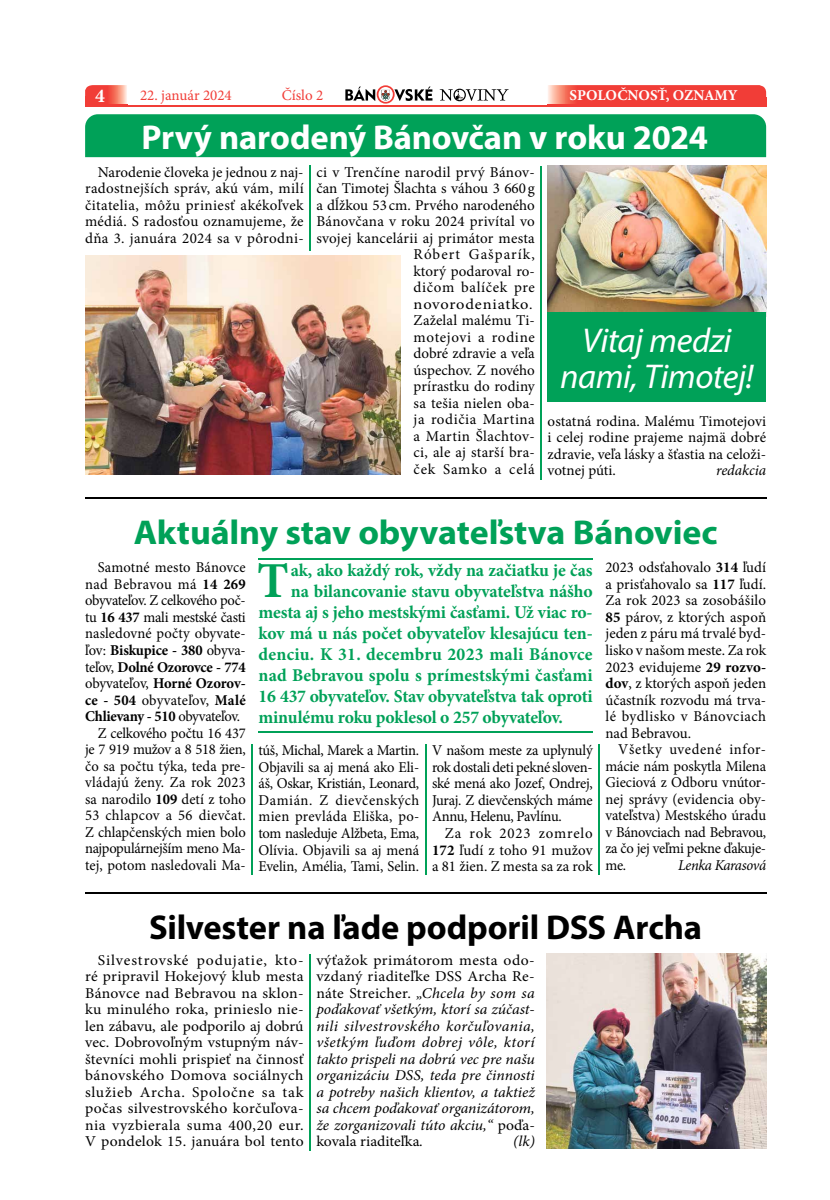
<style>
.page{position:relative;width:830px;height:1200px;background:#fff}
.page>*{position:absolute;margin:0;border:0;box-sizing:border-box;transform-origin:0 0}
.t1{font:700 50.25px "Minion Pro";color:#00a158}
.t2{font:700 34.5px "Myriad Pro";letter-spacing:-.005em;color:#00a158;scale:1.04 1}
.t3{font:700 34.5px "Myriad Pro";letter-spacing:-.005em;color:#000}
.t4{font:700 34.5px "Myriad Pro";letter-spacing:-.005em;color:#fff}
.t5{font:italic 34.5px/36px "Myriad Pro";letter-spacing:-.015em;color:#fff;text-align:center}
.t6{font:700 19.5px "Minion Pro";color:#fff}
.t7{font:700 18px "Minion Pro";letter-spacing:-.01em;color:#00a158}
.t8{font:700 18px "Minion Pro";letter-spacing:.015em;color:#00a158}
.t9{font:15px/16.5px "Minion Pro";letter-spacing:.005em;color:#000;text-align:justify}
.t10{font:italic 15px/16.5px "Minion Pro";letter-spacing:-.01em;color:#000;text-align:justify;scale:1.04 1}
.t11{font:15px/16.5px "Minion Pro";letter-spacing:.005em;color:#000;text-align:justify;scale:1.04 1}
.t12{font:700 15px "Minion Pro";letter-spacing:-.015em;color:#000}
.t13{font:15px "Minion Pro";letter-spacing:-.025em;color:#000}
.t14{font:15px "Minion Pro";letter-spacing:-.02em;color:#000}
.t15{font:15px "Minion Pro";letter-spacing:.025em;color:#000}
.t16{font:italic 15px "Minion Pro";letter-spacing:-.01em;color:#000}
.t17{font:15px "Minion Pro";letter-spacing:-.015em;color:#000}
.t18{font:15px "Minion Pro";color:#f13d37}
.t19{font:700 15px "Minion Pro";color:#fff}
.s1{font-weight:700}
.s2{font-weight:400}
.s3{font-style:normal}
</style>
<div class="page">
<svg style="left:345px;top:85px;width:87px;height:19px"></svg>
<svg style="left:439px;top:89px;width:69px;height:12px"></svg>
<hr style="left:96px;top:105px;width:657px;height:1px;background:#f13d37">
<svg style="left:547px;top:85px;width:218px;height:20px;background:#f24941"></svg>
<svg style="left:85px;top:85px;width:42px;height:20px"></svg>
<div style="left:85px;top:96px;width:17px;height:10px;background:#f13d37"></div>
<div style="left:748px;top:97px;width:17px;height:9px;background:#f13d37"></div>
<hr style="left:85px;top:891px;width:680px;height:2px;background:#000">
<hr style="left:85px;top:497px;width:680px;height:1px;background:#000">
<hr style="left:309px;top:953px;width:1px;height:197px;background:#00a158">
<hr style="left:251px;top:744px;width:2px;height:130px;background:#00a158">
<hr style="left:424px;top:744px;width:2px;height:130px;background:#00a158">
<hr style="left:598px;top:744px;width:1px;height:130px;background:#00a158">
<hr style="left:258px;top:731px;width:334px;height:2px;background:#00a158">
<hr style="left:258px;top:558px;width:334px;height:1px;background:#00a158">
<hr style="left:309px;top:166px;width:1px;height:85px;background:#00a158">
<hr style="left:540px;top:166px;width:1px;height:313px;background:#00a158">
<img style="left:547px;top:166px;width:218px;height:146px">
<img style="left:85px;top:255px;width:315px;height:219px">
<div style="left:547px;top:312px;width:218px;height:90px;background:#00a158"></div>
<div style="left:85px;top:114px;width:680px;height:43px;background:#00a158"></div>
<img style="left:546px;top:953px;width:219px;height:194px">
<h3 class="t6" style="left:95px;top:82px;width:11px">4</h3>
<p class="t18" style="left:140px;top:86px;width:93px">22. január 2024</p>
<p class="t18" style="left:282px;top:86px;width:43px">Číslo 2</p>
<p class="t19" style="left:569px;top:85px;width:169px">SPOLOČNOSŤ, OZNAMY</p>
<h2 class="t4" style="left:141px;top:114px;width:567px">Prvý narodený Bánovčan v roku 2024</h2>
<p class="t9" style="left:85px;top:163px;width:220px;text-indent:13px">Narodenie človeka je jednou z naj&shy;radostnejších správ, akú vám, milí čitatelia, môžu priniesť akékoľvek médiá. S radosťou oznamujeme, že dňa 3. januára 2024 sa v pôrodni-</p>
<p class="t9" style="left:316px;top:163px;width:220px;text-align:right">ci v Trenčíne narodil prvý Bánov&shy;čan Timotej Šlachta s váhou 3 660 g a dĺžkou 53 cm. Prvého narodeného<br>Bánovčana v roku 2024 privítal vo svojej kancelárii aj primátor mesta<br>Róbert Gašparík,<br>ktorý podaroval ro-<br>dičom balíček pre novorodeniatko.<br>Zaželal malému Ti-<br>motejovi a rodine<br>dobré zdravie a veľa<br>úspechov. Z nového<br>prírastku do rodiny<br>sa tešia nielen oba-<br>ja rodičia Martina<br>a Martin Šlachtov-<br>ci, ale aj starší bra-<br>ček Samko a celá</p>
<h2 class="t5" style="left:559px;top:322px;width:195px">Vitaj medzi nami, Timotej!</h2>
<p class="t9" style="left:547px;top:412px;width:220px">ostatná rodina. Malému Timotejovi i celej rodine prajeme najmä dobré zdravie, veľa lásky a šťastia na celoži&shy;votnej púti.</p>
<p class="t16" style="left:715px;top:460px;width:51px">redakcia</p>
<h2 class="t2" style="left:134px;top:510px;width:562px">Aktuálny stav obyvateľstva Bánoviec</h2>
<h1 class="t1" style="left:257px;top:545px;width:33px">T</h1>
<p class="t7" style="left:290px;top:557px;width:303px">ak, ako každý rok, vždy na začiatku je čas</p>
<p class="t9" style="left:605px;top:559px;width:162px">2023 odsťahovalo <span class="s1">314</span> ľudí a prisťahovalo sa <span class="s1">117</span> ľudí.<br>Za rok 2023 sa zosobášilo <span class="s1">85</span> párov, z ktorých aspoň jeden z páru má trvalé byd&shy;lisko v našom meste. Za rok 2023 evidujeme <span class="s1">29 rozvo&shy;dov</span>, z ktorých aspoň jeden účastník rozvodu má trva&shy;lé bydlisko v Bánovciach nad Bebravou.</p>
<p class="t9" style="left:605px;top:741px;width:162px;text-indent:13px">Všetky uvedené infor&shy;mácie nám poskytla Milena Gieciová z Odboru vnútor&shy;nej správy (evidencia oby&shy;vateľstva) Mestského úradu v Bánovciach nad Bebravou, za čo jej veľmi pekne ďakuje&shy;me.</p>
<p class="t9" style="left:98px;top:559px;width:149px">Samotné mesto Bánovce</p>
<p class="t9" style="left:85px;top:576px;width:162px">nad Bebravou má <span class="s1">14 269</span></p>
<p class="t13" style="left:85px;top:590px;width:162px">obyvateľov. Z celkového poč-</p>
<p class="t13" style="left:85px;top:607px;width:162px">tu <span class="s1">16 437</span> mali mestské časti</p>
<p class="t9" style="left:85px;top:625px;width:162px">nasledovné počty obyvate-</p>
<p class="t12" style="left:85px;top:639px;width:162px"><span class="s2">ľov:</span> Biskupice - 380 <span class="s2">obyva-</span></p>
<p class="t12" style="left:85px;top:656px;width:162px"><span class="s2">teľov,</span> Dolné Ozorovce - 774</p>
<p class="t12" style="left:85px;top:672px;width:162px"><span class="s2">obyvateľov,</span> Horné Ozorov-</p>
<p class="t9" style="left:85px;top:691px;width:162px"><span class="s1">ce - 504</span> obyvateľov, <span class="s1">Malé</span></p>
<p class="t12" style="left:85px;top:705px;width:156px">Chlievany - 510 <span class="s2">obyvateľov.</span></p>
<p class="t17" style="left:98px;top:722px;width:149px">Z celkového počtu 16 437</p>
<p class="t14" style="left:85px;top:739px;width:162px">je 7 919 mužov a 8 518 žien,</p>
<p class="t9" style="left:85px;top:757px;width:162px">čo sa počtu týka, teda pre-</p>
<p class="t9" style="left:85px;top:774px;width:162px">vládajú ženy. Za rok 2023</p>
<p class="t9" style="left:85px;top:790px;width:162px">sa narodilo <span class="s1">109</span> detí z toho</p>
<p class="t15" style="left:85px;top:805px;width:162px">53 chlapcov a 56 dievčat.</p>
<p class="t9" style="left:85px;top:823px;width:162px">Z chlapčenských mien bolo</p>
<p class="t13" style="left:85px;top:838px;width:162px">najpopulárnejším meno Ma-</p>
<p class="t9" style="left:85px;top:856px;width:162px">tej, potom nasledovali Ma-</p>
<p class="t7" style="left:290px;top:578px;width:303px">na bilancovanie stavu obyvateľstva nášho</p>
<p class="t7" style="left:258px;top:599px;width:335px">mesta aj s jeho mestskými časťami. Už viac ro-</p>
<p class="t7" style="left:258px;top:620px;width:335px">kov má u nás počet obyvateľov klesajúcu ten-</p>
<p class="t8" style="left:258px;top:641px;width:335px">denciu. K 31. decembru 2023 mali Bánovce</p>
<p class="t7" style="left:258px;top:662px;width:335px">nad Bebravou spolu s prímestskými časťami</p>
<p class="t7" style="left:258px;top:683px;width:335px">16 437 obyvateľov. Stav obyvateľstva tak oproti</p>
<p class="t7" style="left:258px;top:704px;width:306px">minulému roku poklesol o 257 obyvateľov.</p>
<p class="t9" style="left:258px;top:742px;width:162px">túš, Michal, Marek a Martin.<br>Objavili sa aj mená ako Eli&shy;áš, Oskar, Kristián, Leonard, Damián. Z dievčenských mien prevláda Eliška, po&shy;tom nasleduje Alžbeta, Ema, Olívia. Objavili sa aj mená Evelin, Amélia, Tami, Selin.</p>
<p class="t9" style="left:432px;top:742px;width:162px">V našom meste za uplynulý rok dostali deti pekné sloven&shy;ské mená ako Jozef, Ondrej, Juraj. Z dievčenských máme Annu, Helenu, Pavlínu.</p>
<p class="t9" style="left:432px;top:824px;width:162px;text-indent:13px">Za rok 2023 zomrelo <span class="s1">172</span> ľudí z toho 91 mužov a 81 žien. Z mesta sa za rok</p>
<p class="t16" style="left:677px;top:854px;width:89px">Lenka Karasová</p>
<h2 class="t3" style="left:149px;top:904px;width:554px">Silvester na ľade podporil DSS Archa</h2>
<p class="t11" style="left:85px;top:951px;width:211px;text-indent:13px">Silvestrovské podujatie, kto&shy;ré pripravil Hokejový klub mesta Bánovce nad Bebravou na sklon&shy;ku minulého roka, prinieslo nie&shy;len zábavu, ale podporilo aj dobrú vec. Dobrovoľným vstupným náv&shy;števníci mohli prispieť na činnosť bánovského Domova sociálnych služieb Archa. Spoločne sa tak počas silvestrovského korčuľova&shy;nia vyzbierala suma 400,20 eur.<br>V pondelok 15. januára bol tento</p>
<p class="t10" style="left:316px;top:951px;width:211px"><span class="s3">výťažok primátorom mesta odo&shy;vzdaný riaditeľke DSS Archa Re&shy;náte Streicher.</span> „Chcela by som sa poďakovať všetkým, ktorí sa zúčast&shy;nili silvestrovského korčuľovania, všetkým ľuďom dobrej vôle, ktorí takto prispeli na dobrú vec pre našu organizáciu DSS, teda pre činnosti a potreby našich klientov, a taktiež sa chcem poďakovať organizátorom, že zorganizovali túto akciu,“ <span class="s3">poďa&shy;kovala riaditeľka</span>.</p>
<p class="t10" style="left:513px;top:1132px;width:22px">(lk)</p>
</div>
